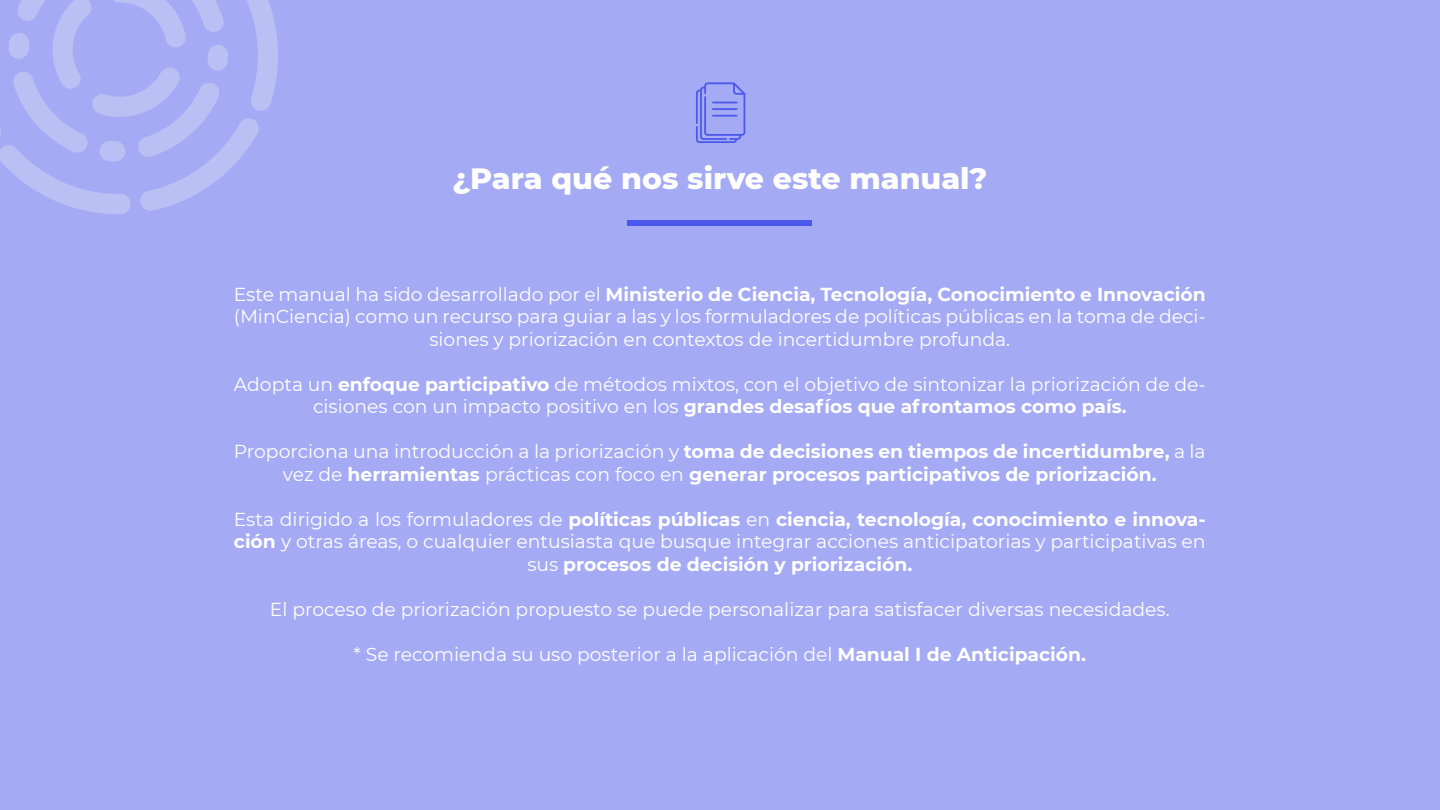
<style>
.page{position:relative;width:1440px;height:810px;background:#a5aaf4}
.page>*{position:absolute;margin:0;border:0;box-sizing:border-box;transform-origin:0 0}
.t1{font:800 30px "Montserrat";color:#fff}
.t2{font:18.75px/22.5px "Montserrat";color:#fff;text-align:center}
.t3{font:700 18.75px/22.5px "Montserrat";color:#fff;text-align:center}
.s1{font-weight:700}
.s2{font-weight:400}
</style>
<div class="page">
<svg style="left:0;top:0;width:278px;height:214px"></svg>
<svg style="left:9px;top:0;width:219px;height:162px"></svg>
<div style="left:627px;top:220px;width:185px;height:6px;background:#4c57ec"></div>
<svg style="left:696px;top:82px;width:49px;height:61px"></svg>
<h1 class="t1" style="left:452px;top:156px;width:537px">¿Para qué nos sirve este manual?</h1>
<p class="t2" style="left:234px;top:282px;width:973px">Este manual ha sido desarrollado por el <span class="s1">Ministerio de Ciencia, Tecnología, Conocimiento e Innovación </span>(MinCiencia) como un recurso para guiar a las y los formuladores de políticas públicas en la toma de deci&shy;siones y priorización en contextos de incertidumbre profunda.</p>
<p class="t2" style="left:234px;top:372px;width:973px">Adopta un <span class="s1">enfoque participativo</span> de métodos mixtos, con el objetivo de sintonizar la priorización de de&shy;cisiones con un impacto positivo en los <span class="s1">grandes desafíos que afrontamos como país.</span></p>
<p class="t3" style="left:234px;top:439px;width:973px"><span class="s2">Proporciona una introducción a la priorización y</span> toma de decisiones en tiempos de incertidumbre, <span class="s2">a la vez de</span> herramientas <span class="s2">prácticas con foco en</span> generar procesos participativos de priorización.</p>
<p class="t2" style="left:234px;top:507px;width:973px">Esta dirigido a los formuladores de <span class="s1">políticas públicas</span> en <span class="s1">ciencia, tecnología, conocimiento e innova&shy;ción</span> y otras áreas, o cualquier entusiasta que busque integrar acciones anticipatorias y participativas en sus <span class="s1">procesos de decisión y priorización.</span></p>
<p class="t2" style="left:270px;top:597px;width:901px">El proceso de priorización propuesto se puede personalizar para satisfacer diversas necesidades.</p>
<p class="t2" style="left:354px;top:642px;width:734px">* Se recomienda su uso posterior a la aplicación del <span class="s1">Manual I de Anticipación.</span></p>
</div>
